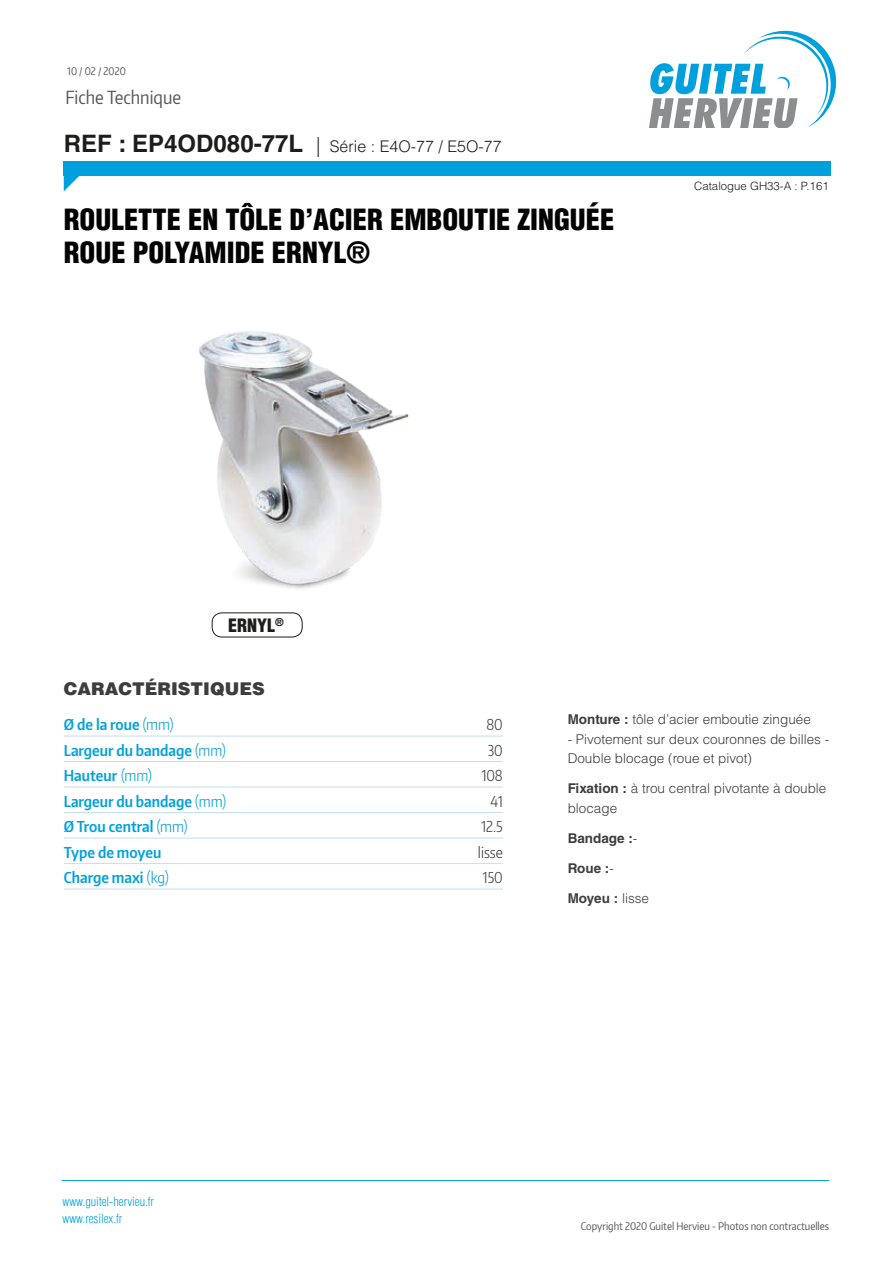
<style>
.page{position:relative;width:893px;height:1263px;background:#fff}
.page>*{position:absolute;margin:0;border:0;box-sizing:border-box;transform-origin:0 0}
.t1{font:900 condensed 28.5px/33px "Helvetica LT Std";color:#020203}
.t2{font:18px "Encode Sans Condensed";color:#575756}
.t3{font:900 condensed 18px "Helvetica LT Std";color:#1d1d1b}
.t4{font:900 17.55px "Helvetica LT Std";color:#3d3d3c}
.t5{font:300 16.05px "Helvetica LT Std";color:#1d1d1b}
.t6{font:600 15px "Encode Sans Condensed";color:#00a0dd}
.t7{font:300 15px "Encode Sans Condensed";color:#3d3d3c}
.t8{font:300 13.5px/19.5px "Helvetica LT Std";color:#3d3d3c}
.t9{font:700 13.5px "Helvetica LT Std";color:#3d3d3c}
.t10{font:300 condensed 12.3px/16.6px "Helvetica LT Std";color:#00a0dd}
.t11{font:300 11.4px "Helvetica LT Std";color:#1d1d1b}
.t12{font:10.5px "Encode Sans Condensed";color:#575756}
.s1{font-weight:700;font-size:24px}
.s2{font-stretch:condensed;font-size:19.95px}
.s3{font-weight:300}
.s4{font-weight:700}
</style>
<div class="page">
<svg style="left:649px;top:31px;width:187px;height:97px"></svg>
<div style="left:64px;top:161px;width:767px;height:15px;background:#00a0dd"></div>
<svg style="left:64px;top:176px;width:15px;height:15px"></svg>
<hr style="left:62px;top:1180px;width:767px;height:1px;background:#00a0dd">
<img style="left:199px;top:331px;width:210px;height:298px">
<hr style="left:64px;top:736px;width:439px;height:1px;background:#c2def5">
<hr style="left:64px;top:761px;width:439px;height:1px;background:#c2def5">
<hr style="left:64px;top:787px;width:439px;height:1px;background:#c2def5">
<hr style="left:64px;top:812px;width:439px;height:1px;background:#c2def5">
<hr style="left:64px;top:838px;width:439px;height:1px;background:#c2def5">
<hr style="left:64px;top:863px;width:439px;height:1px;background:#c2def5">
<hr style="left:64px;top:889px;width:439px;height:1px;background:#c2def5">
<div style="left:212px;top:612px;width:91px;height:25px;border:1px solid #1d1d1b;border-radius:10px"></div>
<p class="t12" style="left:67px;top:64px;width:60px">10 / 02 / 2020</p>
<h2 class="t2" style="left:65px;top:85px;width:117px">Fiche Technique</h2>
<p class="t5" style="left:64px;top:136px;width:439px"><span class="s1">REF : EP4OD080-77L</span> <span class="s2">|</span> Série : E4O-77 / E5O-77</p>
<p class="t1" style="left:64px;top:203px;width:552px">ROULETTE EN TÔLE D’ACIER EMBOUTIE ZINGUÉE<br>ROUE POLYAMIDE ERNYL®</p>
<p class="t11" style="left:694px;top:179px;width:136px">Catalogue GH33-A : P.161</p>
<p class="t3" style="left:228px;top:614px;width:57px">ERNYL<sup>®</sup></p>
<p class="t4" style="left:64px;top:677px;width:202px">CARACTÉRISTIQUES</p>
<p class="t6" style="left:64px;top:715px;width:111px">Ø de la roue <span class="s3">(mm)</span></p>
<p class="t7" style="left:486px;top:715px;width:18px">80</p>
<p class="t6" style="left:64px;top:740px;width:164px">Largeur du bandage <span class="s3">(mm)</span></p>
<p class="t7" style="left:488px;top:740px;width:17px">30</p>
<p class="t6" style="left:64px;top:766px;width:90px">Hauteur <span class="s3">(mm)</span></p>
<p class="t7" style="left:481px;top:766px;width:23px">108</p>
<p class="t6" style="left:64px;top:791px;width:164px">Largeur du bandage <span class="s3">(mm)</span></p>
<p class="t7" style="left:490px;top:791px;width:14px">41</p>
<p class="t6" style="left:64px;top:817px;width:125px">Ø Trou central <span class="s3">(mm)</span></p>
<p class="t7" style="left:481px;top:817px;width:23px">12.5</p>
<p class="t6" style="left:64px;top:842px;width:99px">Type de moyeu</p>
<p class="t7" style="left:478px;top:842px;width:26px">lisse</p>
<p class="t6" style="left:64px;top:868px;width:107px">Charge maxi <span class="s3">(kg)</span></p>
<p class="t7" style="left:483px;top:868px;width:22px">150</p>
<p class="t8" style="left:568px;top:710px;width:245px"><span class="s4">Monture :</span> tôle d’acier emboutie zinguée</p>
<p class="t8" style="left:568px;top:729px;width:263px">- Pivotement sur deux couronnes de billes -<br>Double blocage (roue et pivot)</p>
<p class="t8" style="left:568px;top:779px;width:260px"><span class="s4">Fixation :</span> à trou central pivotante à double blocage</p>
<p class="t9" style="left:568px;top:830px;width:71px">Bandage :<span class="s3">-</span></p>
<p class="t9" style="left:568px;top:860px;width:48px">Roue :<span class="s3">-</span></p>
<p class="t9" style="left:568px;top:890px;width:83px">Moyeu : <span class="s3">lisse</span></p>
<p class="t10" style="left:63px;top:1193px;width:93px">www.guitel-hervieu.fr www.resilex.fr</p>
<p class="t12" style="left:581px;top:1219px;width:250px">Copyright 2020 Guitel Hervieu - Photos non contractuelles</p>
</div>
